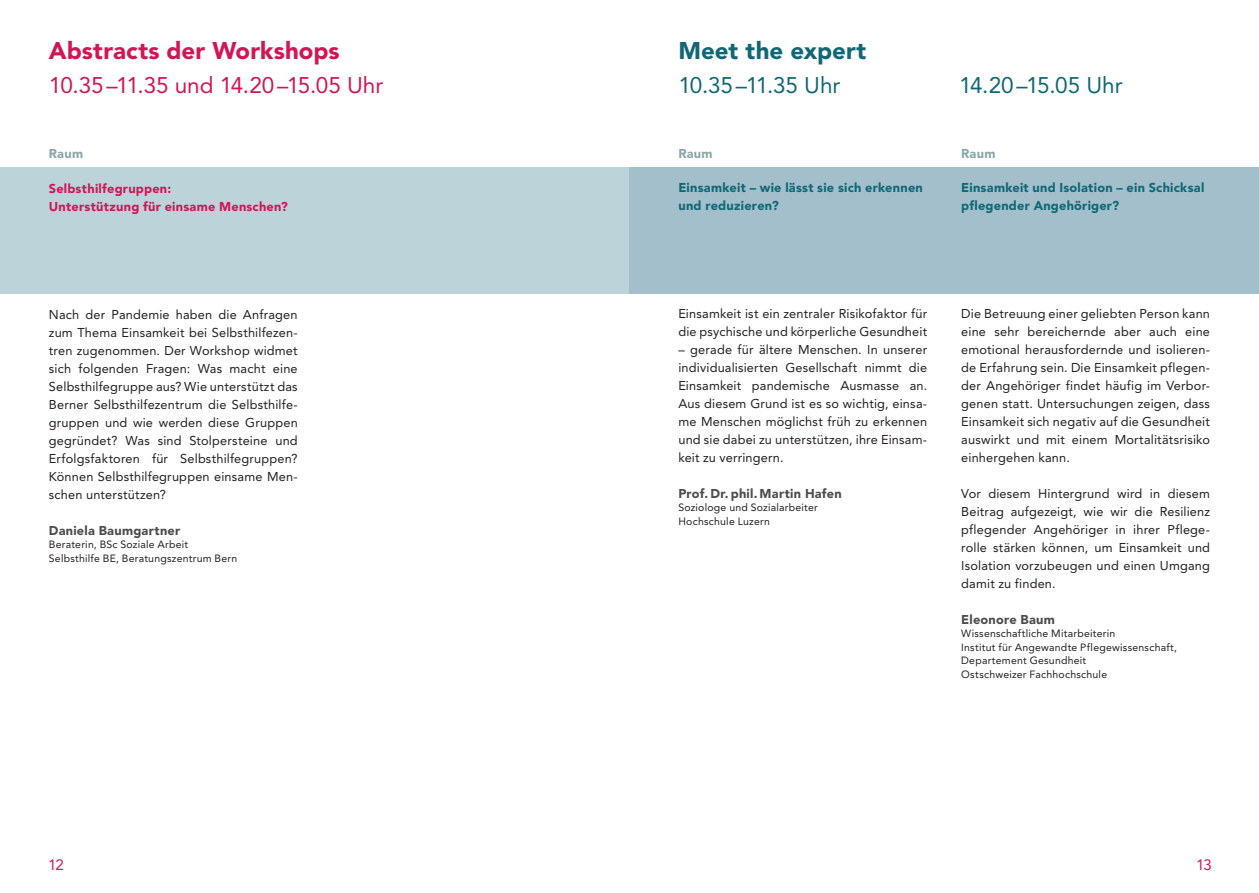
<style>
.page{position:relative;width:1259px;height:893px;background:#fff}
.page>*{position:absolute;margin:0;border:0;box-sizing:border-box;transform-origin:0 0}
.t1{font:900 24px "Avenir LT Std";letter-spacing:.005em;color:#d11656}
.t2{font:900 24px "Avenir LT Std";color:#116875}
.t3{font:22.5px "Avenir LT Std";letter-spacing:-.01em;color:#d11656}
.t4{font:22.5px "Avenir LT Std";letter-spacing:-.01em;color:#116875}
.t5{font:15px "Avenir LT Std";color:#d11656}
.t6{font:12.75px/18px "Avenir LT Std";letter-spacing:.015em;color:#231f20;text-align:justify}
.t7{font:900 12.75px/18px "Avenir LT Std";letter-spacing:.02em;color:#116875}
.t8{font:900 12.75px "Avenir LT Std";letter-spacing:.02em;color:#4b4c4d}
.t9{font:900 12.75px/18px "Avenir LT Std";letter-spacing:.02em;color:#d11656}
.t10{font:900 12.75px "Avenir LT Std";letter-spacing:.025em;color:#8ba7a8}
.t11{font:10.5px/13.5px "Avenir LT Std";letter-spacing:.02em;color:#231f20}
</style>
<div class="page">
<div style="left:0;top:168px;width:1259px;height:126px;background:#bdd3da"></div>
<div style="left:629px;top:168px;width:630px;height:126px;background:#a2bfcb"></div>
<h1 class="t1" style="left:49px;top:37px;width:292px">Abstracts der Workshops</h1>
<h2 class="t3" style="left:49px;top:72px;width:336px">10.35–11.35 und 14.20–15.05 Uhr</h2>
<p class="t10" style="left:49px;top:146px;width:36px">Raum</p>
<p class="t9" style="left:49px;top:179px;width:241px">Selbsthilfegruppen:<br>Unterstützung für einsame Menschen?</p>
<p class="t6" style="left:49px;top:305px;width:250px">Nach der Pandemie haben die Anfragen zum Thema Einsamkeit bei Selbsthilfezen&shy;tren zugenommen. Der Workshop widmet sich folgenden Fragen: Was macht eine Selbsthilfegruppe aus? Wie unterstützt das Berner Selbsthilfezentrum die Selbsthilfe&shy;gruppen und wie werden diese Gruppen gegründet? Was sind Stolpersteine und Erfolgsfaktoren für Selbsthilfegruppen?<br>Können Selbsthilfegruppen einsame Men&shy;schen unterstützen?</p>
<p class="t8" style="left:49px;top:523px;width:133px">Daniela Baumgartner</p>
<p class="t11" style="left:49px;top:538px;width:190px">Beraterin, BSc Soziale Arbeit<br>Selbsthilfe BE, Beratungszentrum Bern</p>
<h1 class="t2" style="left:678px;top:37px;width:189px">Meet the expert</h1>
<h2 class="t4" style="left:678px;top:72px;width:163px">10.35–11.35 Uhr</h2>
<h2 class="t4" style="left:959px;top:72px;width:165px">14.20–15.05 Uhr</h2>
<p class="t10" style="left:678px;top:146px;width:36px">Raum</p>
<p class="t10" style="left:961px;top:146px;width:36px">Raum</p>
<p class="t7" style="left:678px;top:178px;width:246px">Einsamkeit – wie lässt sie sich erkennen und reduzieren?</p>
<p class="t7" style="left:961px;top:178px;width:245px">Einsamkeit und Isolation – ein Schicksal pflegender Angehöriger?</p>
<p class="t6" style="left:678px;top:304px;width:250px">Einsamkeit ist ein zentraler Risikofaktor für die psychische und körperliche Gesundheit</p>
<p class="t6" style="left:678px;top:340px;width:250px">– gerade für ältere Menschen. In unserer individualisierten Gesellschaft nimmt die Einsamkeit pandemische Ausmasse an.<br>Aus diesem Grund ist es so wichtig, einsa&shy;me Menschen möglichst früh zu erkennen und sie dabei zu unterstützen, ihre Einsam&shy;keit zu verringern.</p>
<p class="t8" style="left:678px;top:486px;width:165px">Prof. Dr. phil. Martin Hafen</p>
<p class="t11" style="left:678px;top:501px;width:141px">Soziologe und Sozialarbeiter<br>Hochschule Luzern</p>
<p class="t6" style="left:961px;top:304px;width:250px">Die Betreuung einer geliebten Person kann eine sehr bereichernde aber auch eine emotional herausfordernde und isolieren&shy;de Erfahrung sein. Die Einsamkeit pflegen&shy;der Angehöriger findet häufig im Verbor&shy;genen statt. Untersuchungen zeigen, dass Einsamkeit sich negativ auf die Gesundheit auswirkt und mit einem Mortalitätsrisiko einhergehen kann.</p>
<p class="t6" style="left:961px;top:484px;width:250px">Vor diesem Hintergrund wird in diesem Beitrag aufgezeigt, wie wir die Resilienz pflegender Angehöriger in ihrer Pflege&shy;rolle stärken können, um Einsamkeit und Isolation vorzubeugen und einen Umgang damit zu finden.</p>
<p class="t8" style="left:961px;top:612px;width:95px">Eleonore Baum</p>
<p class="t11" style="left:961px;top:627px;width:217px">Wissenschaftliche Mitarbeiterin<br>Institut für Angewandte Pflegewissenschaft, Departement Gesundheit<br>Ostschweizer Fachhochschule</p>
<p class="t5" style="left:48px;top:856px;width:17px">12</p>
<p class="t5" style="left:1196px;top:856px;width:17px">13</p>
</div>
